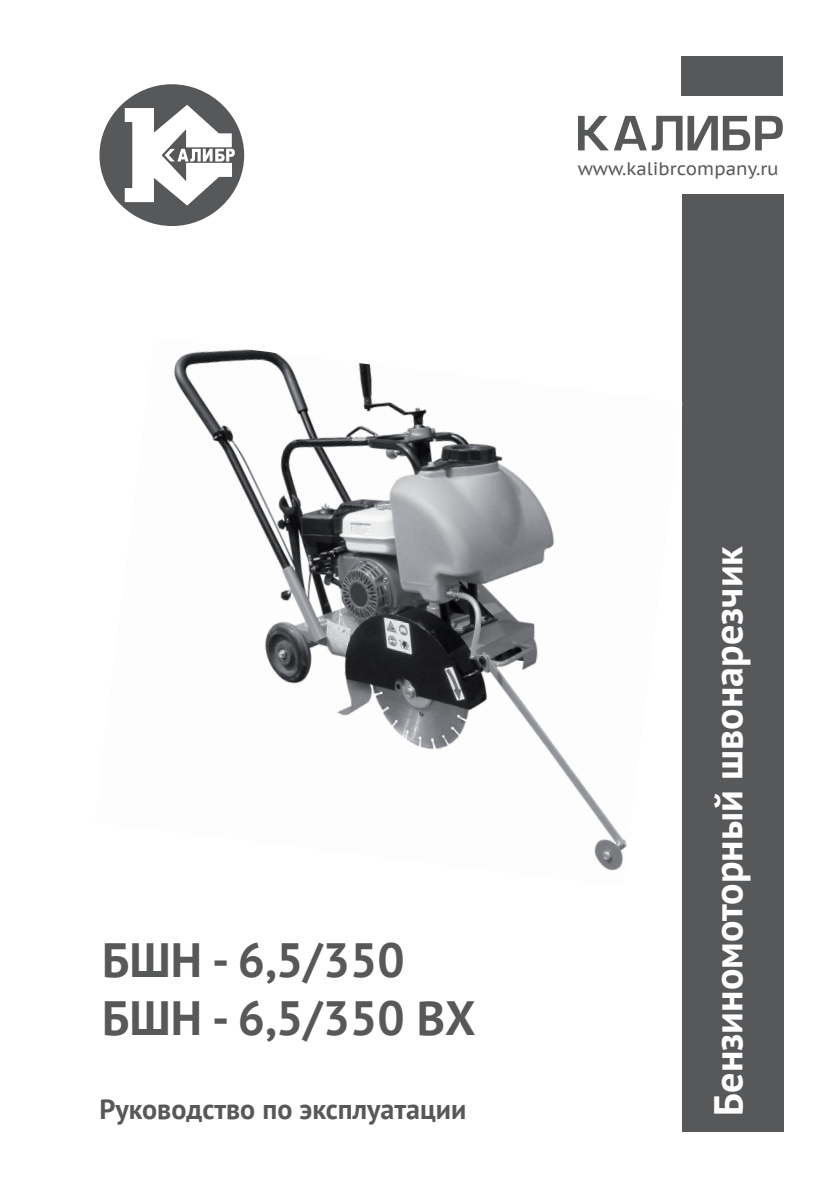
<style>
.page{position:relative;width:840px;height:1191px;background:#fff}
.page>*{position:absolute;margin:0;border:0;box-sizing:border-box;transform-origin:0 0}
.t1{font:700 48px/57.6px "PT Sans";color:#57585a}
.t2{font:700 40px "PT Sans";color:#fff}
.t3{font:700 28px "PT Sans";color:#57585a}
.t4{font:18px "PT Sans Caption";color:#57585a}
</style>
<div class="page">
<div style="left:681px;top:194px;width:101px;height:937px;background:#57585a"></div>
<svg style="left:578px;top:116px;width:204px;height:34px"></svg>
<div style="left:99px;top:84px;width:145px;height:142px;background:#57585a;border-radius:50%"></div>
<svg style="left:124px;top:103px;width:111px;height:104px"></svg>
<div style="left:681px;top:56px;width:101px;height:40px;background:#57585a"></div>
<img style="left:174px;top:338px;width:508px;height:549px">
<p class="t4" style="left:577px;top:157px;width:202px">www.kalibrcompany.ru</p>
<p class="t1" style="left:102px;top:930px;width:375px">БШН - 6,5/350<br>БШН - 6,5/350 ВХ</p>
<p class="t3" style="left:99px;top:1090px;width:368px">Руководство по эксплуатации</p>
<p class="t2" style="left:701px;top:1115px;width:571px;rotate:-90deg">Бензиномоторный швонарезчик</p>
</div>
